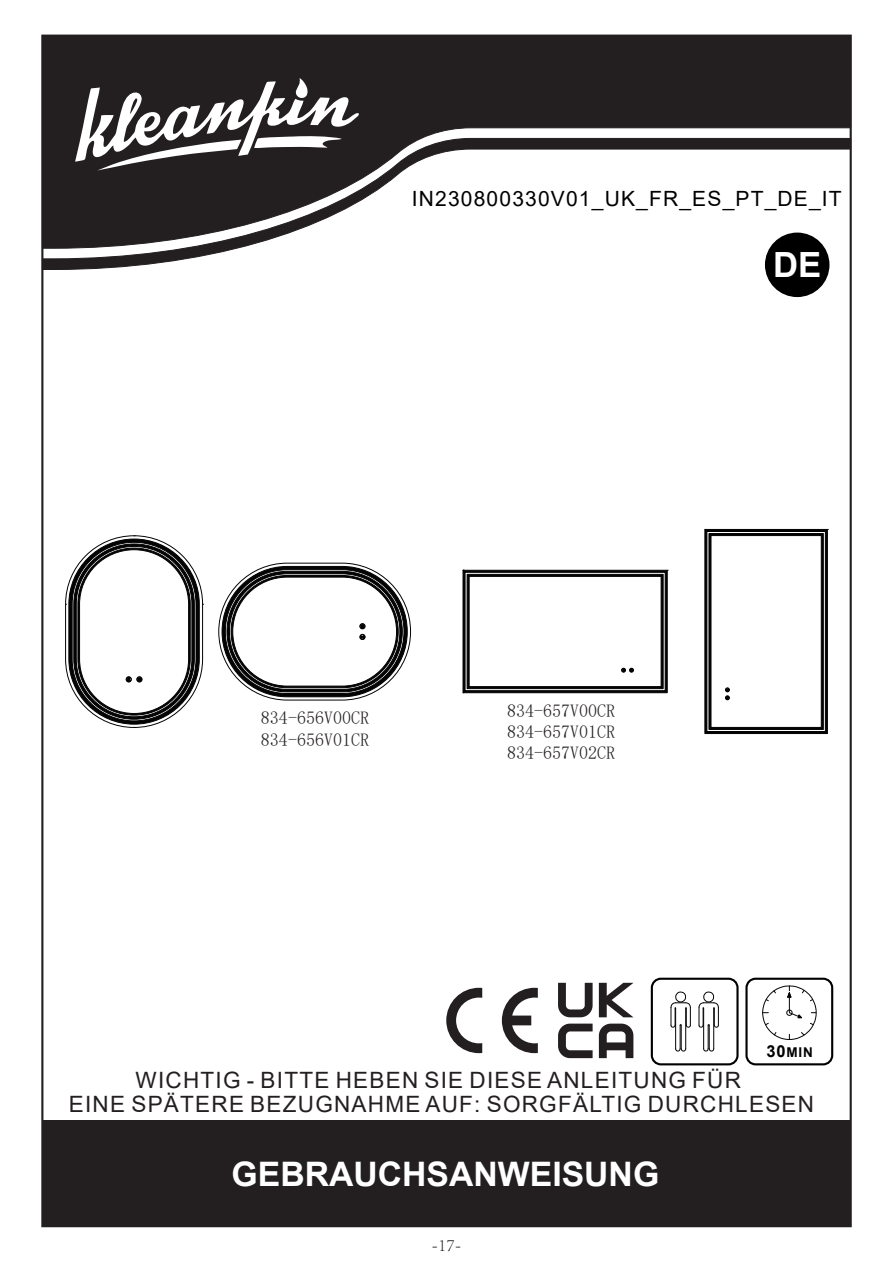
<style>
.page{position:relative;width:893px;height:1263px;background:#fff}
.page>*{position:absolute;margin:0;border:0;box-sizing:border-box;transform-origin:0 0}
.t1{font:700 34.8px "Arial";color:#fff}
.t2{font:700 33.75px "Arial";color:#fff}
.t3{font:22.5px/24px "Arial";letter-spacing:.055em;color:#231f20;text-align:center}
.t4{font:21px "Arial";letter-spacing:.055em;color:#000}
.t5{font:18px/21.3px "Sim Sun";color:#231f20}
.t6{font:300 18px "Adobe Song Std";color:#231f20}
.t7{font:700 13.5px "Arial";color:#000}
.s1{font-size:16.5px}
</style>
<div class="page">
<div style="left:42px;top:35px;width:809px;height:103px;background:#231f20"></div>
<svg style="left:42px;top:138px;width:809px;height:132px"></svg>
<svg style="left:75px;top:78px;width:284px;height:92px"></svg>
<svg style="left:762px;top:985px;width:55px;height:55px"></svg>
<div style="left:745px;top:978px;width:88px;height:87px;border:2px solid #000;border-radius:9px"></div>
<div style="left:650px;top:978px;width:88px;height:87px;border:2px solid #000;border-radius:9px"></div>
<svg style="left:698px;top:991px;width:21px;height:61px"></svg>
<svg style="left:670px;top:991px;width:21px;height:61px"></svg>
<svg style="left:446px;top:988px;width:92px;height:65px"></svg>
<svg style="left:558px;top:983px;width:34px;height:34px"></svg>
<svg style="left:599px;top:983px;width:34px;height:34px"></svg>
<svg style="left:558px;top:1024px;width:34px;height:34px"></svg>
<svg style="left:599px;top:1024px;width:34px;height:34px"></svg>
<div style="left:765px;top:233px;width:64px;height:64px;background:#000;border-radius:50%"></div>
<div style="left:42px;top:1120px;width:808px;height:106px;background:#231f20"></div>
<svg style="left:463px;top:570px;width:205px;height:123px"></svg>
<svg style="left:222px;top:566px;width:185px;height:131px"></svg>
<svg style="left:66px;top:536px;width:137px;height:192px"></svg>
<svg style="left:704px;top:529px;width:124px;height:205px"></svg>
<p class="t4" style="left:412px;top:184px;width:431px">IN230800330V01_UK_FR_ES_PT_DE_IT</p>
<h1 class="t1" style="left:773px;top:240px;width:50px">DE</h1>
<p class="t5" style="left:261px;top:707px;width:109px">834-656V00CR<br>834-656V01CR</p>
<p class="t5" style="left:507px;top:700px;width:109px;text-align:justify">834-657V00CR 834-657V01CR 834-657V02CR</p>
<p class="t7" style="left:766px;top:1043px;width:48px"><span class="s1">30</span>MIN</p>
<p class="t3" style="left:69px;top:1068px;width:746px">WICHTIG - BITTE HEBEN SIE DIESE ANLEITUNG FÜR<br>EINE SPÄTERE BEZUGNAHME AUF: SORGFÄLTIG DURCHLESEN</p>
<h2 class="t2" style="left:231px;top:1150px;width:429px">GEBRAUCHSANWEISUNG</h2>
<p class="t6" style="left:431px;top:1235px;width:32px">-17-</p>
</div>
